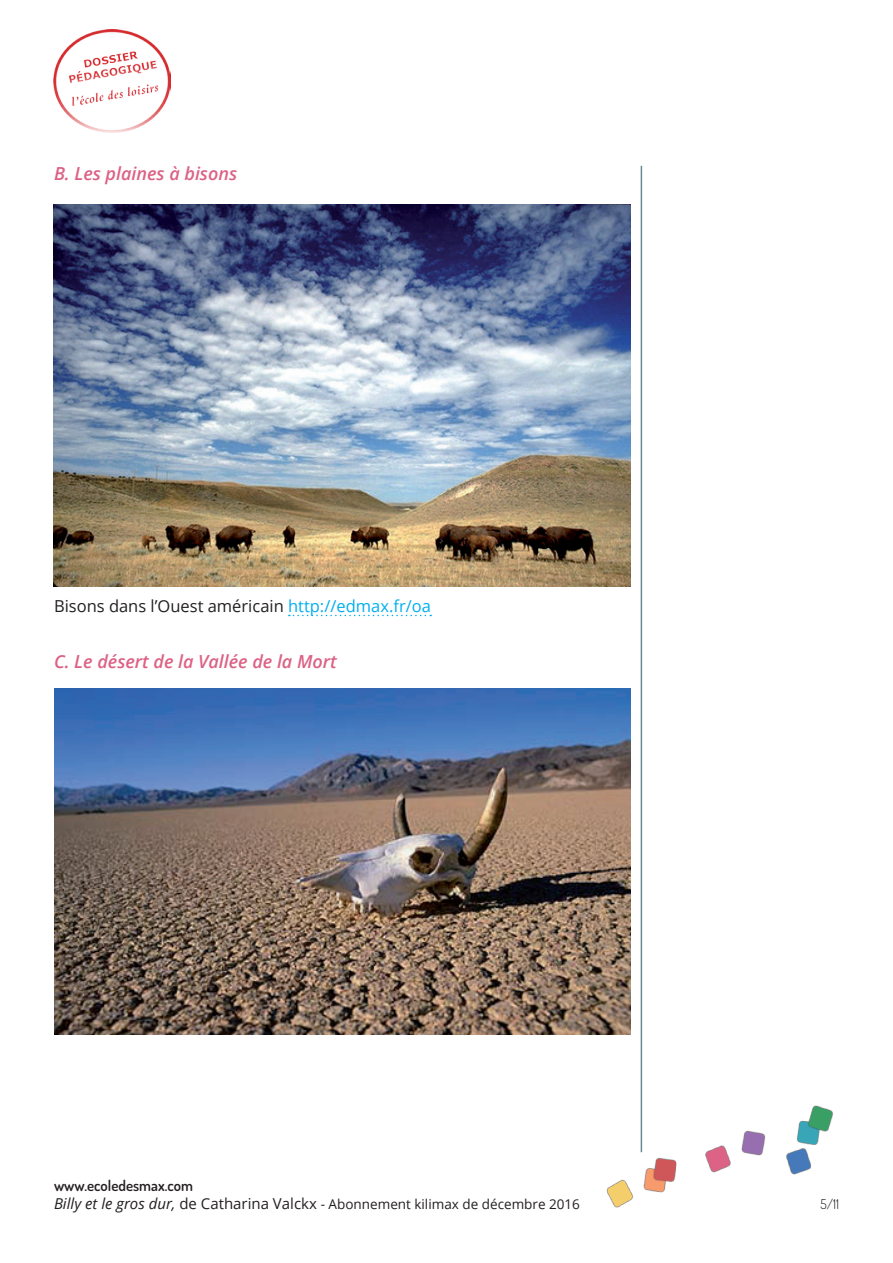
<style>
.page{position:relative;width:893px;height:1263px;background:#fff}
.page>*{position:absolute;margin:0;border:0;box-sizing:border-box;transform-origin:0 0}
.t1{font:italic 600 18px "Open Sans";color:#dc6285}
.t2{font:16.5px "Open Sans";color:#231f20}
.t3{font:600 15px "Dosis";color:#231f20}
.t4{font:13.5px "Open Sans";color:#231f20}
.t5{font:300 13.5px "Dosis";color:#231f20}
.s1{color:#00aeef}
.s2{font-style:italic;font-size:15px}
.s3{font-size:15px}
</style>
<div class="page">
<img style="left:54px;top:29px;width:116px;height:104px">
<hr style="left:641px;top:166px;width:1px;height:986px;background:#698a94">
<img style="left:606px;top:1100px;width:227px;height:108px">
<svg style="left:289px;top:615px;width:142px;height:1px"></svg>
<img style="left:54px;top:204px;width:576px;height:382px">
<img style="left:54px;top:689px;width:576px;height:346px">
<h1 class="t1" style="left:54px;top:161px;width:185px">B. Les plaines à bisons</h1>
<p class="t2" style="left:54px;top:595px;width:378px">Bisons dans l’Ouest américain <span class="s1">http://edmax.fr/oa</span></p>
<h1 class="t1" style="left:54px;top:649px;width:284px">C. Le désert de la Vallée de la Mort</h1>
<p class="t3" style="left:54px;top:1176px;width:141px">www.ecoledesmax.com</p>
<p class="t4" style="left:54px;top:1195px;width:527px"><span class="s2">Billy et le gros dur,</span> <span class="s3">de Catharina Valckx</span> - Abonnement kilimax de décembre 2016</p>
<p class="t5" style="left:820px;top:1195px;width:20px">5/11</p>
</div>
